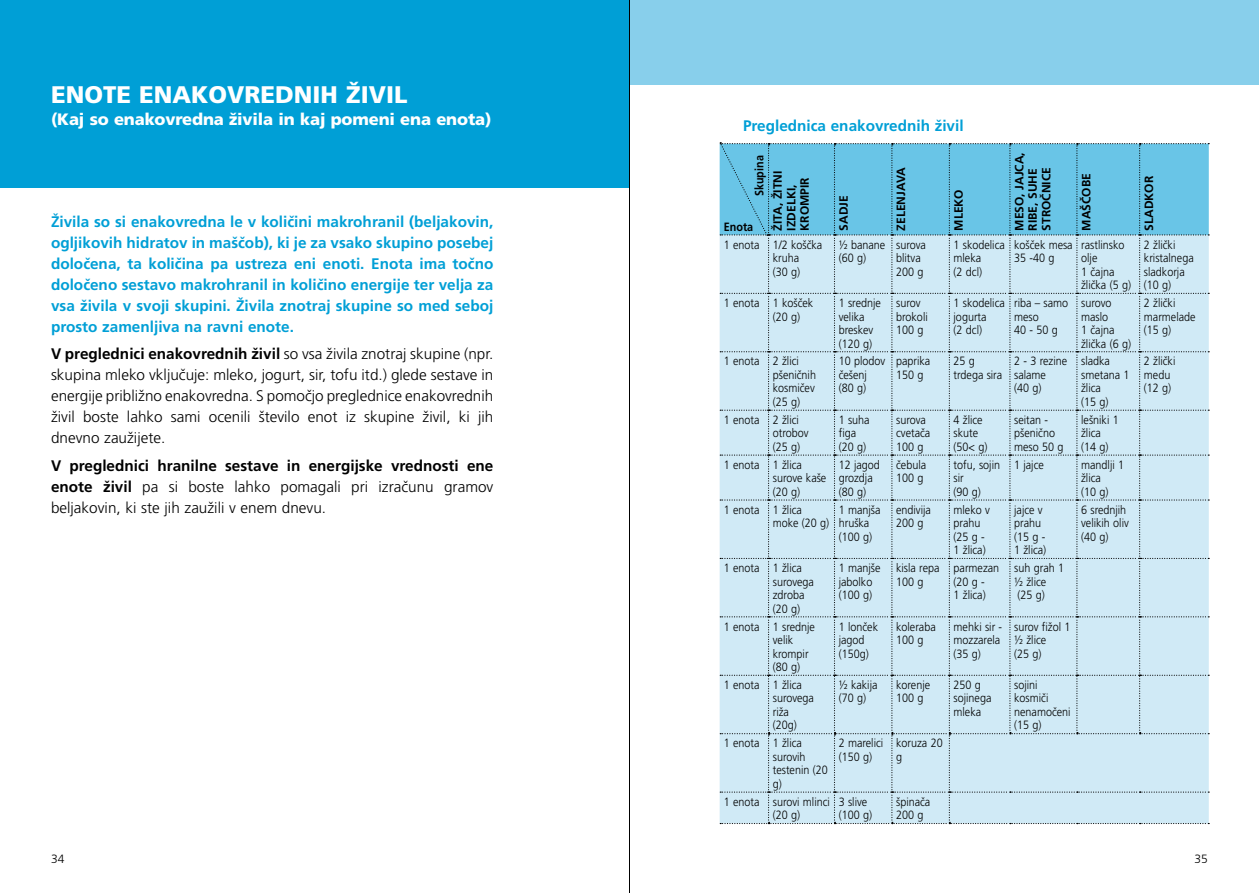
<style>
.page{position:relative;width:1259px;height:893px;background:#fff}
.page>*{position:absolute;margin:0;border:0;box-sizing:border-box;transform-origin:0 0}
.t1{font:900 24px "Frutiger CE";color:#fff}
.t2{font:900 16.5px "Frutiger CE";letter-spacing:-.01em;color:#fff}
.t3{font:300 15.3px/21px "Frutiger CE";color:#000;text-align:justify}
.t4{font:700 15.3px/21px "Frutiger CE";color:#009fd6;text-align:justify}
.t5{font:300 12px/13.5px "Frutiger CE";color:#000;scale:.9 1}
.t6{font:700 12px/13.5px "Frutiger CE";color:#000}
.t7{font:700 12px "Frutiger CE";color:#000;scale:.9 1}
.t8{font:300 12px "Frutiger CE";color:#000}
.s1{font-weight:700}
</style>
<div class="page">
<div style="left:0;top:0;width:1259px;height:85px;background:#88cfeb"></div>
<div style="left:0;top:0;width:629px;height:187px;background:#009fd6"></div>
<svg style="left:719px;top:142px;width:490px;height:682px;background:#bfe1f0"></svg>
<hr style="left:629px;top:0;width:1px;height:893px;background:#000">
<h1 class="t1" style="left:51px;top:80px;width:358px">ENOTE ENAKOVREDNIH ŽIVIL</h1>
<h2 class="t2" style="left:51px;top:110px;width:442px">(Kaj so enakovredna živila in kaj pomeni ena enota)</h2>
<p class="t4" style="left:51px;top:211px;width:444px">Živila so si enakovredna le v količini makrohranil (beljakovin, ogljikovih hidratov in maščob), ki je za vsako skupino posebej določena, ta količina pa ustreza eni enoti. Enota ima točno določeno sestavo makrohranil in količino energije ter velja za vsa živila v svoji skupini. Živila znotraj skupine so med seboj prosto zamenljiva na ravni enote.</p>
<p class="t3" style="left:51px;top:343px;width:444px"><span class="s1">V preglednici enakovrednih živil</span> so vsa živila znotraj skupine (npr. skupina mleko vključuje: mleko, jogurt, sir, tofu itd.) glede sestave in energije približno enakovredna. S pomočjo preglednice enakovrednih živil boste lahko sami ocenili število enot iz skupine živil, ki jih dnevno zaužijete.</p>
<p class="t3" style="left:51px;top:455px;width:444px"><span class="s1">V preglednici hranilne sestave in energijske vrednosti ene enote živil</span> pa si boste lahko pomagali pri izračunu gramov beljakovin, ki ste jih zaužili v enem dnevu.</p>
<p class="t4" style="left:743px;top:115px;width:222px">Preglednica enakovrednih živil</p>
<p class="t7" style="left:752px;top:196px;width:47px;rotate:-90deg">Skupina</p>
<p class="t6" style="left:771px;top:231px;width:62px;rotate:-90deg">ŽITA, ŽITNI<br>IZDELKI,<br>KROMPIR</p>
<p class="t7" style="left:724px;top:219px;width:34px">Enota</p>
<p class="t6" style="left:837px;top:231px;width:37px;rotate:-90deg">SADJE</p>
<p class="t6" style="left:894px;top:231px;width:65px;rotate:-90deg">ZELENJAVA</p>
<p class="t6" style="left:951px;top:231px;width:43px;rotate:-90deg">MLEKO</p>
<p class="t6" style="left:1012px;top:231px;width:80px;rotate:-90deg">MESO, JAJCA,<br>RIBE, SUHE<br>STROČNICE</p>
<p class="t6" style="left:1079px;top:231px;width:59px;rotate:-90deg">MAŠČOBE</p>
<p class="t6" style="left:1142px;top:231px;width:56px;rotate:-90deg">SLADKOR</p>
<p class="t5" style="left:773px;top:238px;width:57px;text-indent:-49px">1 enota 1/2 koščka kruha<br>(30 g)</p>
<p class="t5" style="left:838px;top:238px;width:53px">½ banane (60 g)</p>
<p class="t5" style="left:896px;top:238px;width:35px">surova blitva<br>200 g</p>
<p class="t5" style="left:953px;top:238px;width:59px">1 skodelica mleka<br>(2 dcl)</p>
<p class="t5" style="left:1014px;top:238px;width:66px">košček mesa<br>35 -40 g</p>
<p class="t5" style="left:1081px;top:238px;width:57px">rastlinsko olje<br>1 čajna žlička (5 g)</p>
<p class="t5" style="left:1144px;top:238px;width:57px">2 žlički kristalnega sladkorja (10 g)</p>
<p class="t5" style="left:773px;top:296px;width:47px;text-indent:-49px">1 enota 1 košček (20 g)</p>
<p class="t5" style="left:838px;top:296px;width:48px">1 srednje velika breskev (120 g)</p>
<p class="t5" style="left:896px;top:296px;width:37px">surov brokoli<br>100 g</p>
<p class="t5" style="left:953px;top:296px;width:59px">1 skodelica jogurta<br>(2 dcl)</p>
<p class="t5" style="left:1014px;top:296px;width:62px">riba – samo meso<br>40 - 50 g</p>
<p class="t5" style="left:1081px;top:296px;width:57px">surovo maslo<br>1 čajna žlička (6 g)</p>
<p class="t5" style="left:1144px;top:296px;width:59px">2 žlički marmelade (15 g)</p>
<p class="t5" style="left:773px;top:354px;width:50px;text-indent:-49px">1 enota 2 žlici pšeničnih kosmičev (25 g)</p>
<p class="t5" style="left:838px;top:354px;width:53px">10 plodov češenj<br>(80 g)</p>
<p class="t5" style="left:896px;top:354px;width:40px">paprika<br>150 g</p>
<p class="t5" style="left:953px;top:354px;width:56px">25 g trdega sira</p>
<p class="t5" style="left:1014px;top:354px;width:60px">2 - 3 rezine salame<br>(40 g)</p>
<p class="t5" style="left:1081px;top:354px;width:55px">sladka smetana 1 žlica<br>(15 g)</p>
<p class="t5" style="left:1144px;top:354px;width:36px">2 žlički medu (12 g)</p>
<p class="t5" style="left:773px;top:413px;width:41px;text-indent:-49px">1 enota 2 žlici otrobov (25 g)</p>
<p class="t5" style="left:838px;top:413px;width:36px">1 suha figa (20 g)</p>
<p class="t5" style="left:896px;top:413px;width:39px">surova cvetača<br>100 g</p>
<p class="t5" style="left:953px;top:413px;width:39px">4 žlice skute (50&lt; g)</p>
<p class="t5" style="left:1014px;top:413px;width:56px">seitan - pšenično meso 50 g</p>
<p class="t5" style="left:1081px;top:413px;width:43px">lešniki 1 žlica (14 g)</p>
<p class="t5" style="left:773px;top:458px;width:61px;text-indent:-49px">1 enota 1 žlica surove kaše (20 g)</p>
<p class="t5" style="left:838px;top:458px;width:47px">12 jagod grozdja (80 g)</p>
<p class="t5" style="left:896px;top:458px;width:35px">čebula<br>100 g</p>
<p class="t5" style="left:953px;top:458px;width:53px">tofu, sojin sir<br>(90 g)</p>
<p class="t5" style="left:1014px;top:458px;width:34px">1 jajce</p>
<p class="t5" style="left:1081px;top:458px;width:49px">mandlji 1 žlica<br>(10 g)</p>
<p class="t5" style="left:773px;top:503px;width:64px;text-indent:-49px">1 enota 1 žlica moke (20 g)</p>
<p class="t5" style="left:838px;top:503px;width:48px">1 manjša hruška (100 g)</p>
<p class="t5" style="left:896px;top:503px;width:40px">endivija<br>200 g</p>
<p class="t5" style="left:953px;top:503px;width:42px">mleko v prahu (25 g -<br>1 žlica)</p>
<p class="t5" style="left:1014px;top:503px;width:37px">jajce v prahu (15 g -<br>1 žlica)</p>
<p class="t5" style="left:1081px;top:503px;width:54px">6 srednjih velikih oliv (40 g)</p>
<p class="t5" style="left:773px;top:561px;width:47px;text-indent:-49px">1 enota 1 žlica surovega zdroba (20 g)</p>
<p class="t5" style="left:838px;top:561px;width:48px">1 manjše jabolko (100 g)</p>
<p class="t5" style="left:896px;top:561px;width:50px">kisla repa<br>100 g</p>
<p class="t5" style="left:953px;top:561px;width:52px">parmezan (20 g -<br>1 žlica)</p>
<p class="t5" style="left:1014px;top:561px;width:57px">suh grah 1 ½ žlice (25 g)</p>
<p class="t5" style="left:773px;top:619px;width:48px;text-indent:-49px">1 enota 1 srednje velik krompir (80 g)</p>
<p class="t5" style="left:838px;top:619px;width:45px">1 lonček jagod (150g)</p>
<p class="t5" style="left:896px;top:619px;width:46px">koleraba<br>100 g</p>
<p class="t5" style="left:953px;top:619px;width:55px">mehki sir - mozzarela (35 g)</p>
<p class="t5" style="left:1014px;top:619px;width:64px">surov fižol 1 ½ žlice<br>(25 g)</p>
<p class="t5" style="left:773px;top:678px;width:47px;text-indent:-49px">1 enota 1 žlica surovega riža (20g)</p>
<p class="t5" style="left:838px;top:678px;width:45px">½ kakija (70 g)</p>
<p class="t5" style="left:896px;top:678px;width:39px">korenje<br>100 g</p>
<p class="t5" style="left:953px;top:678px;width:44px">250 g sojinega mleka</p>
<p class="t5" style="left:1014px;top:678px;width:64px">sojini kosmiči nenamočeni (15 g)</p>
<p class="t5" style="left:773px;top:736px;width:63px;text-indent:-49px">1 enota 1 žlica surovih testenin (20 g)</p>
<p class="t5" style="left:838px;top:736px;width:51px">2 marelici (150 g)</p>
<p class="t5" style="left:896px;top:736px;width:53px">koruza 20 g</p>
<p class="t5" style="left:773px;top:795px;width:65px;text-indent:-49px">1 enota surovi mlinci (20 g)</p>
<p class="t5" style="left:838px;top:795px;width:39px">3 slive (100 g)</p>
<p class="t5" style="left:896px;top:795px;width:40px">špinača<br>200 g</p>
<p class="t8" style="left:51px;top:851px;width:15px">34</p>
<p class="t8" style="left:1194px;top:851px;width:15px">35</p>
</div>
